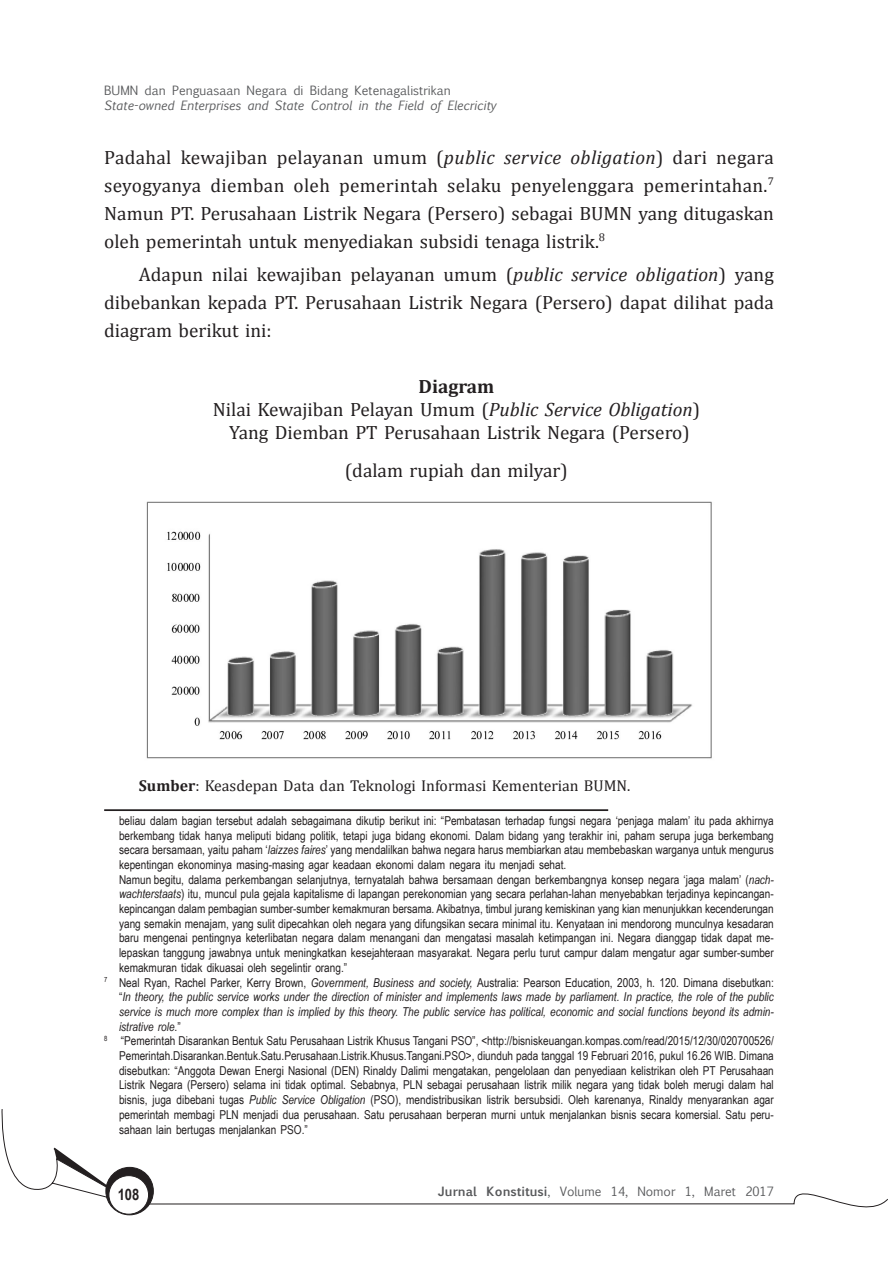
<style>
.page{position:relative;width:888px;height:1270px;background:#fff}
.page>*{position:absolute;margin:0;border:0;box-sizing:border-box;transform-origin:0 0}
.body_teks_ok{font:19.25px/28px "Cambria";color:#231f20;text-align:justify}
.body_teks_ok-2{font:700 19.25px "Cambria";color:#231f20}
.body_teks_ok-3{font:15.75px "Cambria";color:#231f20}
.t1{font:700 15.75px "Arial Narrow";color:#231f20}
.footnot{font:12.25px/14.7px "Arial Narrow";color:#231f20;text-align:justify}
.footnot-2{font:italic 12.25px/14.7px "Arial Narrow";color:#231f20;text-align:justify}
.t2{font:12.25px "Euphemia UCAS";color:#57585a}
.t3{font:italic 12.25px "Euphemia UCAS";color:#57585a}
.s1{font-style:italic}
.s2{font-weight:700}
.s3{font-style:normal}
</style>
<div class="page">
<svg style="left:1px;top:1109px;width:887px;height:107px"></svg>
<div style="left:106px;top:1167px;width:47px;height:48px;background:#231f20;border-radius:50%"></div>
<div style="left:105px;top:1167px;width:49px;height:48px;border:1px solid #231f20;border-radius:50%"></div>
<div style="left:109px;top:1176px;width:40px;height:38px;background:#fff;border-radius:50%"></div>
<div style="left:108px;top:1175px;width:41px;height:40px;border:1px solid #231f20;border-radius:50%"></div>
<img style="left:146px;top:501px;width:566px;height:258px">
<hr style="left:104px;top:809px;width:504px;height:2px;background:#231f20">
<p class="t2" style="left:104px;top:82px;width:348px">BUMN dan Penguasaan Negara di Bidang Ketenagalistrikan</p>
<p class="t3" style="left:104px;top:96px;width:394px">State-owned Enterprises and State Control in the Field of Elecricity</p>
<p class="body_teks_ok" style="left:104px;top:143px;width:671px">Padahal kewajiban pelayanan umum (<span class="s1">public service obligation</span>) dari negara seyogyanya diemban oleh pemerintah selaku penyelenggara pemerintahan.<sup>7<br></sup>Namun PT. Perusahaan Listrik Negara (Persero) sebagai BUMN yang ditugaskan oleh pemerintah untuk menyediakan subsidi tenaga listrik.<sup>8</sup></p>
<p class="body_teks_ok" style="left:104px;top:260px;width:671px;text-indent:35px">Adapun nilai kewajiban pelayanan umum (<span class="s1">public service obligation</span>) yang dibebankan kepada PT. Perusahaan Listrik Negara (Persero) dapat dilihat pada diagram berikut ini:</p>
<p class="body_teks_ok-2" style="left:418px;top:375px;width:77px">Diagram</p>
<p class="body_teks_ok" style="left:213px;top:395px;width:489px">Nilai Kewajiban Pelayan Umum (<span class="s1">Public Service Obligation</span>)</p>
<p class="body_teks_ok" style="left:229px;top:418px;width:462px">Yang Diemban PT Perusahaan Listrik Negara (Persero)</p>
<p class="body_teks_ok" style="left:345px;top:456px;width:224px">(dalam rupiah dan milyar)</p>
<p class="body_teks_ok-3" style="left:139px;top:777px;width:493px"><span class="s2">Sumber</span>: Keasdepan Data dan Teknologi Informasi Kementerian BUMN.</p>
<p class="footnot" style="left:119px;top:813px;width:656px">beliau dalam bagian tersebut adalah sebagaimana dikutip berikut ini: “Pembatasan terhadap fungsi negara ‘penjaga malam’ itu pada akhirnya berkembang tidak hanya meliputi bidang politik, tetapi juga bidang ekonomi. Dalam bidang yang terakhir ini, paham serupa juga berkembang secara bersamaan, yaitu paham ‘<span class="s1">laizzes faires</span>’ yang mendalilkan bahwa negara harus membiarkan atau membebaskan warganya untuk mengurus kepentingan ekonominya masing-masing agar keadaan ekonomi dalam negara itu menjadi sehat.</p>
<p class="footnot" style="left:119px;top:871px;width:656px">Namun begitu, dalama perkembangan selanjutnya, ternyatalah bahwa bersamaan dengan berkembangnya konsep negara ‘jaga malam’ (<span class="s1">nach&shy;wachterstaats</span>) itu, muncul pula gejala kapitalisme di lapangan perekonomian yang secara perlahan-lahan menyebabkan terjadinya kepincangan&shy;kepincangan dalam pembagian sumber-sumber kemakmuran bersama. Akibatnya, timbul jurang kemiskinan yang kian menunjukkan kecenderungan yang semakin menajam, yang sulit dipecahkan oleh negara yang difungsikan secara minimal itu. Kenyataan ini mendorong munculnya kesadaran baru mengenai pentingnya keterlibatan negara dalam menangani dan mengatasi masalah ketimpangan ini. Negara dianggap tidak dapat me&shy;lepaskan tanggung jawabnya untuk meningkatkan kesejahteraan masyarakat. Negara perlu turut campur dalam mengatur agar sumber-sumber kemakmuran tidak dikuasai oleh segelintir orang.”</p>
<p class="footnot-2" style="left:119px;top:975px;width:656px;text-indent:-15px"><sup>7</sup> <span class="s3">Neal Ryan, Rachel Parker, Kerry Brown,</span> Government, Business and society, <span class="s3">Australia: Pearson Education, 2003, h. 120. Dimana disebutkan: “</span>In theory, the public service works under the direction of minister and implements laws made by parliament. In practice, the role of the public service is much more complex than is implied by this theory. The public service has political, economic and social functions beyond its admin&shy;istrative role<span class="s3">.”</span></p>
<p class="footnot" style="left:119px;top:1033px;width:656px;text-indent:-15px"><sup>8</sup> “Pemerintah Disarankan Bentuk Satu Perusahaan Listrik Khusus Tangani PSO”, &lt;http://bisniskeuangan.kompas.com/read/2015/12/30/020700526/ Pemerintah.Disarankan.Bentuk.Satu.Perusahaan.Listrik.Khusus.Tangani.PSO&gt;, diunduh pada tanggal 19 Februari 2016, pukul 16.26 WIB. Dimana disebutkan: “Anggota Dewan Energi Nasional (DEN) Rinaldy Dalimi mengatakan, pengelolaan dan penyediaan kelistrikan oleh PT Perusahaan Listrik Negara (Persero) selama ini tidak optimal. Sebabnya, PLN sebagai perusahaan listrik milik negara yang tidak boleh merugi dalam hal bisnis, juga dibebani tugas <span class="s1">Public Service Obligation</span> (PSO), mendistribusikan listrik bersubsidi. Oleh karenanya, Rinaldy menyarankan agar pemerintah membagi PLN menjadi dua perusahaan. Satu perusahaan berperan murni untuk menjalankan bisnis secara komersial. Satu peru&shy;sahaan lain bertugas menjalankan PSO.”</p>
<p class="t1" style="left:118px;top:1182px;width:23px">108</p>
<p class="t2" style="left:438px;top:1183px;width:337px"><span class="s2">Jurnal Konstitusi</span>, Volume 14, Nomor 1, Maret 2017</p>
</div>
